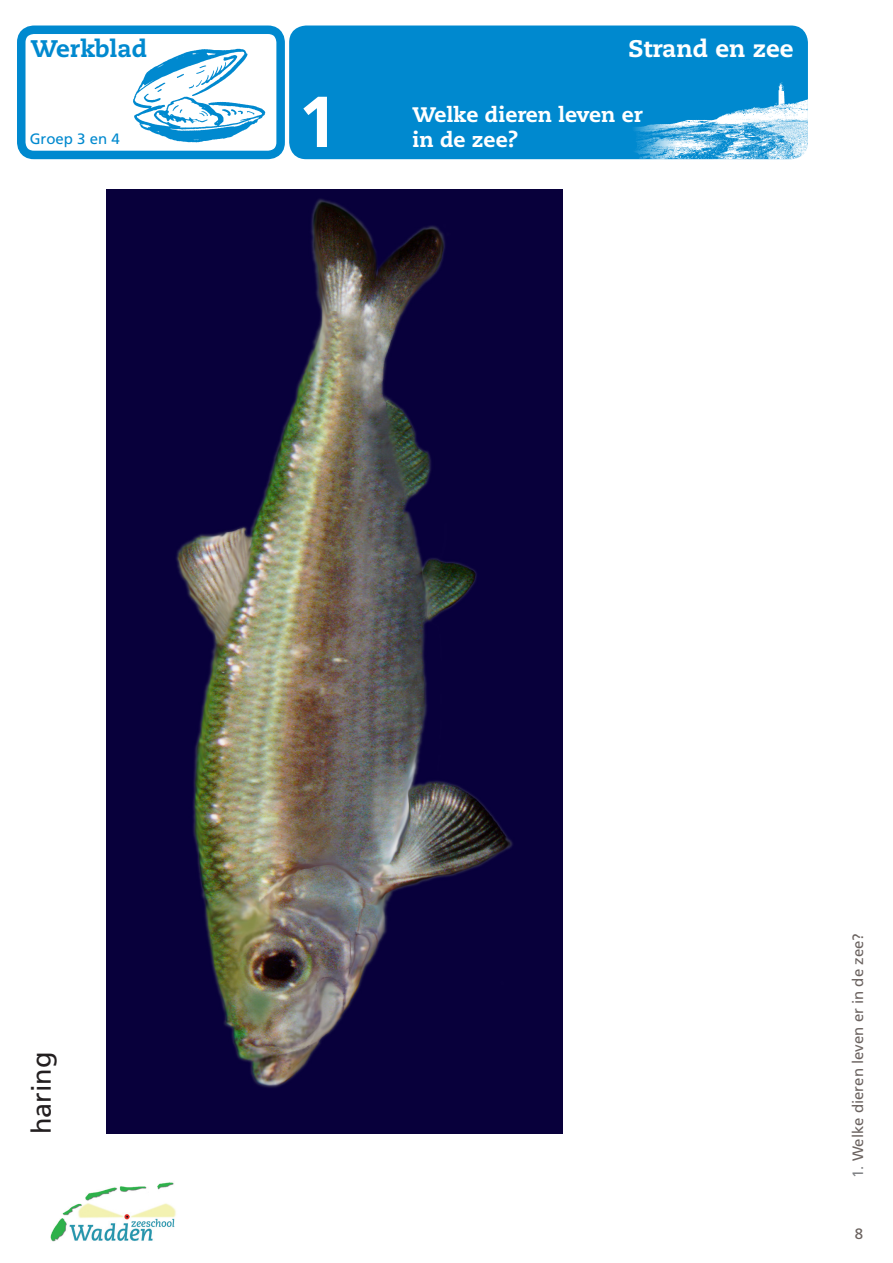
<style>
.page{position:relative;width:893px;height:1263px;background:#fff}
.page>*{position:absolute;margin:0;border:0;box-sizing:border-box;transform-origin:0 0}
.t1{font:700 72px "Frutiger";color:#fff}
.t2{font:27px "Frutiger";color:#231f20}
.t3{font:800 24px "Caecilia";color:#fff}
.t4{font:800 24px "Caecilia";color:#0089cf}
.t5{font:800 21px "Caecilia";color:#fff}
.t6{font:15px "Frutiger";color:#6b6360}
.t7{font:15px "Frutiger";color:#0089cf}
.s1{color:#808285}
</style>
<div class="page">
<div style="left:289px;top:26px;width:519px;height:133px;background:#0089cf;border-radius:17px"></div>
<div style="left:17px;top:26px;width:268px;height:133px;border:9px solid #0089cf;border-radius:13px"></div>
<img style="left:50px;top:1182px;width:126px;height:60px">
<img style="left:115px;top:35px;width:162px;height:116px">
<img style="left:634px;top:64px;width:174px;height:95px">
<img style="left:106px;top:189px;width:457px;height:945px">
<h3 class="t4" style="left:31px;top:34px;width:118px">Werkblad</h3>
<h3 class="t3" style="left:628px;top:34px;width:167px">Strand en zee</h3>
<p class="t7" style="left:30px;top:130px;width:92px">Groep 3 en 4</p>
<h1 class="t1" style="left:298px;top:80px;width:42px">1</h1>
<h3 class="t5" style="left:412px;top:101px;width:232px">Welke dieren leven er</h3>
<h3 class="t5" style="left:412px;top:127px;width:107px">in de zee?</h3>
<h2 class="t2" style="left:26px;top:1134px;width:84px;rotate:-90deg">haring</h2>
<p class="t6" style="left:849px;top:1178px;width:246px;rotate:-90deg"><span class="s1">1.</span> Welke dieren leven er in de zee?</p>
<p class="t6" style="left:855px;top:1225px;width:10px">8</p>
</div>
